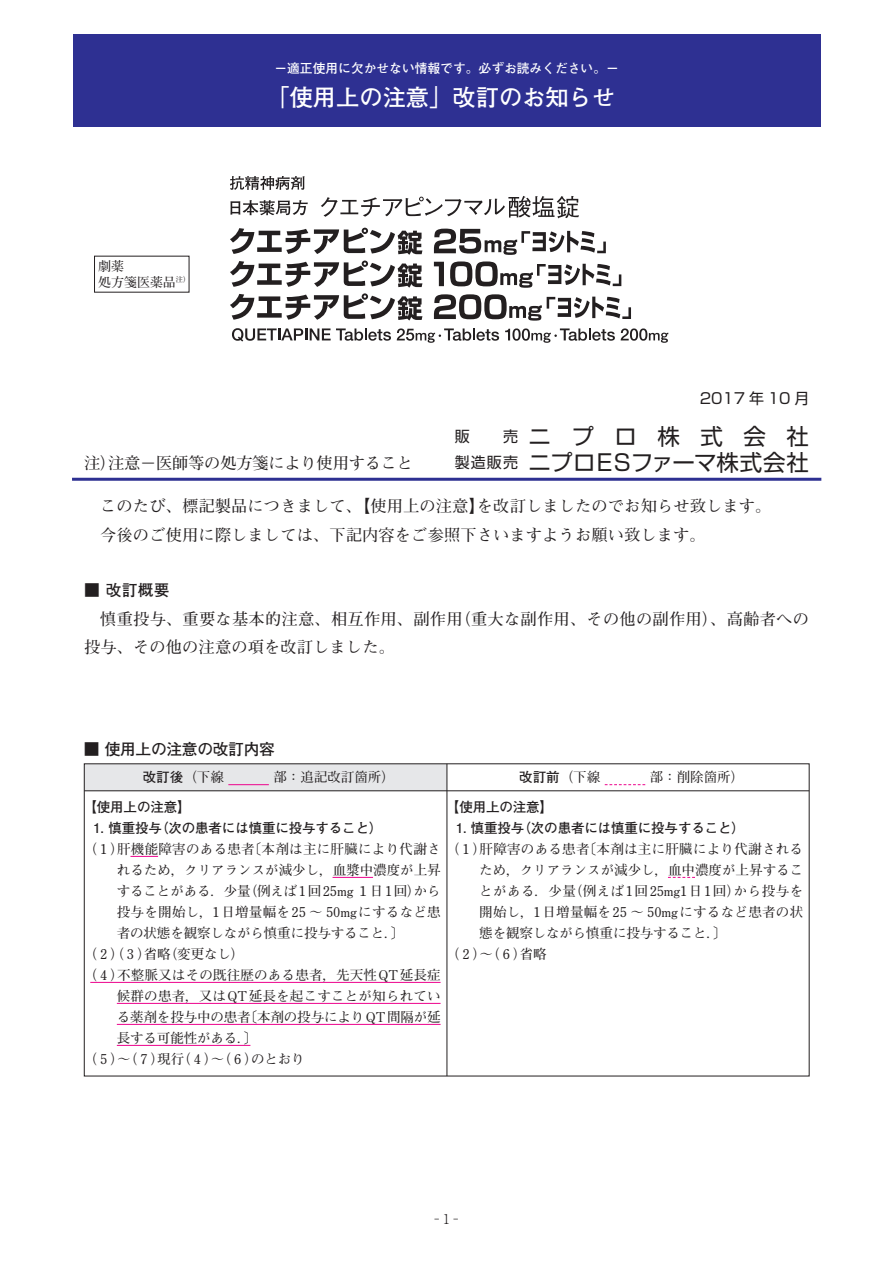
<style>
.page{position:relative;width:893px;height:1263px;background:#fff}
.page>*{position:absolute;margin:0;border:0;box-sizing:border-box;transform-origin:0 0}
.t1{font:700 23.25px "Futo Go B101 Pro";color:#fff}
.t2{font:22.5px/25.5px "Shin Go Pro";letter-spacing:.035em;color:#231f20}
.t3{font:700 16.2px/28.5px "Futo Min A101 Pro";letter-spacing:.01em;color:#231f20}
.t4{font:700 16.2px "Futo Min A101 Pro";letter-spacing:-.01em;color:#231f20}
.t5{font:700 15.75px "Futo Go B101 Pro";letter-spacing:-.02em;color:#231f20}
.t6{font:15px "Shin Go Pro";color:#231f20}
.t7{font:700 13.5px "Futo Min A101 Pro";color:#231f20}
.t8{font:700 13.5px "Futo Min A101 Pro";letter-spacing:.02em;color:#231f20}
.t9{font:700 13.5px "Futo Go B101 Pro";letter-spacing:-.01em;color:#231f20}
.t10{font:700 13.5px "Futo Min A101 Pro";letter-spacing:.03em;color:#231f20}
.t11{font:300 13.5px "Ryumin Pro";color:#231f20;scale:.6 1}
.t12{font:12.9px/16.6px "Futo Min A101 Pro Bold 90 pv RKSJ H";color:#231f20}
.t13{font:700 12.75px "Futo Go B101 Pro";color:#fff}
.s1{font-size:15px}
.s2{font-family:"Futo Go B101 Pro"}
</style>
<div class="page">
<div style="left:84px;top:764px;width:362px;height:27px;background:#e6e7e9"></div>
<hr style="left:84px;top:791px;width:725px;height:1px;background:#231f20">
<hr style="left:446px;top:764px;width:1px;height:312px;background:#231f20">
<hr style="left:228px;top:784px;width:41px;height:1px;background:#ed028c">
<svg style="left:130px;top:856px;width:28px;height:1px"></svg>
<hr style="left:332px;top:877px;width:41px;height:1px;background:#ed028c">
<hr style="left:90px;top:982px;width:350px;height:1px;background:#ed028c">
<hr style="left:117px;top:1003px;width:323px;height:1px;background:#ed028c">
<hr style="left:117px;top:1024px;width:323px;height:1px;background:#ed028c">
<hr style="left:117px;top:1045px;width:133px;height:1px;background:#ed028c">
<svg style="left:668px;top:877px;width:27px;height:1px"></svg>
<svg style="left:604px;top:784px;width:41px;height:1px"></svg>
<div style="left:73px;top:34px;width:747px;height:94px;background:#2e3092"></div>
<hr style="left:72px;top:478px;width:749px;height:3px;background:#2e3092">
<svg style="left:230px;top:228px;width:192px;height:27px"></svg>
<svg style="left:230px;top:176px;width:75px;height:14px"></svg>
<svg style="left:232px;top:328px;width:98px;height:14px"></svg>
<svg style="left:336px;top:328px;width:55px;height:13px"></svg>
<svg style="left:397px;top:328px;width:102px;height:15px"></svg>
<svg style="left:505px;top:328px;width:163px;height:15px"></svg>
<svg style="left:230px;top:200px;width:77px;height:15px"></svg>
<svg style="left:321px;top:196px;width:258px;height:22px"></svg>
<svg style="left:434px;top:262px;width:10px;height:24px"></svg>
<svg style="left:230px;top:261px;width:192px;height:60px"></svg>
<svg style="left:434px;top:229px;width:172px;height:26px"></svg>
<svg style="left:450px;top:261px;width:171px;height:27px"></svg>
<svg style="left:434px;top:294px;width:197px;height:27px"></svg>
<p class="t12" style="left:98px;top:256px;width:94px">劇薬<br>処方箋医薬品<sup>注）</sup></p>
<p class="t13" style="left:274px;top:58px;width:346px">−適正使用に欠かせない情報です。必ずお読みください。−</p>
<h1 class="t1" style="left:266px;top:79px;width:350px">「使用上の注意」改訂のお知らせ</h1>
<p class="t4" style="left:84px;top:450px;width:330px">注）注意−医師等の処方箋により使用すること</p>
<p class="t6" style="left:699px;top:386px;width:111px">2017 年 10 月</p>
<h2 class="t2" style="left:454px;top:421px;width:356px"><span class="s1">販　　売</span> ニプロ株式会社<span class="s1">製造販売</span> ニプロESファーマ株式会社</h2>
<p class="t3" style="left:100px;top:490px;width:672px">このたび、標記製品につきまして、【使用上の注意】を改訂しましたのでお知らせ致します。今後のご使用に際しましては、下記内容をご参照下さいますようお願い致します。</p>
<p class="t5" style="left:84px;top:578px;width:87px">■ 改訂概要</p>
<p class="t3" style="left:84px;top:602px;width:726px;text-indent:16px">慎重投与、重要な基本的注意、相互作用、副作用（重大な副作用、その他の副作用）、高齢者への投与、その他の注意の項を改訂しました。</p>
<p class="t5" style="left:84px;top:736px;width:192px">■ 使用上の注意の改訂内容</p>
<p class="t7" style="left:143px;top:767px;width:253px"><span class="s2">改訂後</span>（下線 　　　 部：追記改訂箇所）</p>
<p class="t9" style="left:83px;top:796px;width:109px">【使用上の注意】</p>
<p class="t9" style="left:93px;top:817px;width:291px">1. 慎重投与（次の患者には慎重に投与すること）</p>
<p class="t8" style="left:83px;top:838px;width:721px">（ 1 ）肝機能障害のある患者〔本剤は主に肝臓により代謝さ（ 1 ）肝障害のある患者〔本剤は主に肝臓により代謝される</p>
<p class="t7" style="left:117px;top:859px;width:325px">れるため，クリアランスが減少し，血漿中濃度が上昇</p>
<p class="t7" style="left:117px;top:880px;width:325px">することがある．少量（例えば1回25mg １日1回）から</p>
<p class="t8" style="left:117px;top:901px;width:325px">投与を開始し，1日増量幅を25 ～ 50mgにするなど患</p>
<p class="t7" style="left:117px;top:922px;width:289px">者の状態を観察しながら慎重に投与すること．〕</p>
<p class="t7" style="left:83px;top:943px;width:162px">（ 2 ）（ 3 ）省略（変更なし）</p>
<p class="t7" style="left:83px;top:964px;width:359px">（ 4 ）不整脈又はその既往歴のある患者，先天性QT延長症</p>
<p class="t7" style="left:117px;top:985px;width:325px">候群の患者，又はQT延長を起こすことが知られてい</p>
<p class="t7" style="left:117px;top:1006px;width:325px">る薬剤を投与中の患者〔本剤の投与によりQT間隔が延</p>
<p class="t7" style="left:117px;top:1027px;width:142px">長する可能性がある．〕</p>
<p class="t7" style="left:83px;top:1048px;width:223px">（ 5 ）～（ 7 ）現行（ 4 ）～（ 6 ）のとおり</p>
<p class="t7" style="left:519px;top:767px;width:226px"><span class="s2">改訂前</span>（下線 　　　部：削除箇所）</p>
<p class="t9" style="left:446px;top:796px;width:109px">【使用上の注意】</p>
<p class="t9" style="left:455px;top:817px;width:291px">1. 慎重投与（次の患者には慎重に投与すること）</p>
<p class="t7" style="left:479px;top:859px;width:325px">ため，クリアランスが減少し，血中濃度が上昇するこ</p>
<p class="t10" style="left:479px;top:880px;width:325px">とがある．少量（例えば1回25mg1日1回）から投与を</p>
<p class="t8" style="left:479px;top:901px;width:325px">開始し，1日増量幅を25 ～ 50mgにするなど患者の状</p>
<p class="t7" style="left:479px;top:922px;width:249px">態を観察しながら慎重に投与すること．〕</p>
<p class="t7" style="left:446px;top:943px;width:102px">（ 2 ）～（ 6 ）省略</p>
<p class="t11" style="left:433px;top:1208px;width:46px">−1−</p>
</div>
